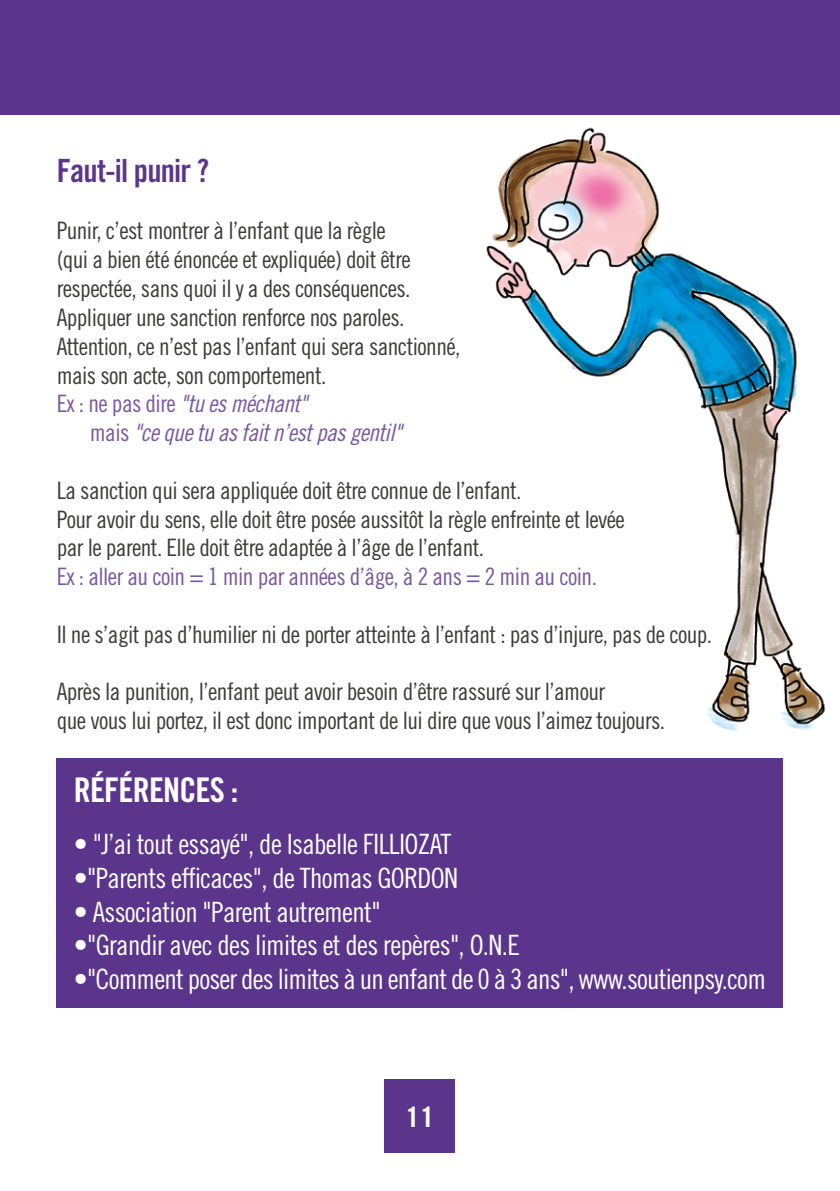
<style>
.page{position:relative;width:840px;height:1191px;background:#fff}
.page>*{position:absolute;margin:0;border:0;box-sizing:border-box;transform-origin:0 0}
.t1{font:34px "Trade Gothic Bold Cond Twenty";letter-spacing:-.025em;color:#fff}
.t2{font:32px "Trade Gothic Bold Cond Twenty";letter-spacing:-.025em;color:#5b358c}
.t3{font:28px "Trade Gothic Cond Eighteen";letter-spacing:-.025em;color:#fff}
.t4{font:700 28px "Trade Gothic";color:#fff}
.t5{font:24px/28.8px "Trade Gothic Cond Eighteen";letter-spacing:-.025em;color:#3c3c3b}
.t6{font:24px "Trade Gothic Cond Eighteen";letter-spacing:-.025em;color:#7858a1}
.t7{font:24px "Trade Gothic Cond Eighteen Obl";letter-spacing:-.025em;color:#7858a1}
.s1{color:#7858a1}
.s2{font-family:"Trade Gothic";font-style:italic;color:#7858a1}
.s3{font-family:"Trade Gothic Cond Eighteen Obl";color:#7858a1}
.s4{font-family:"Trade Gothic Cond Eighteen"}
.s5{font-family:"Trade Gothic Bold Cond Twenty"}
</style>
<div class="page">
<img style="left:486px;top:127px;width:340px;height:604px">
<div style="left:0;top:0;width:839px;height:115px;background:#5b358c"></div>
<div style="left:57px;top:758px;width:725px;height:250px;background:#5b358c"></div>
<div style="left:385px;top:1079px;width:69px;height:73px;background:#5b358c"></div>
<h2 class="t2" style="left:57px;top:151px;width:154px">Faut-il punir ?</h2>
<p class="t5" style="left:57px;top:216px;width:405px">Punir, c’est montrer à l’enfant que la règle<br>(qui a bien été énoncée et expliquée) doit être respectée, sans quoi il y a des conséquences.<br>Appliquer une sanction renforce nos paroles.<br>Attention, ce n’est pas l’enfant qui sera sanctionné, mais son acte, son comportement.<br><span class="s1">Ex : ne pas dire</span> <span class="s2">"</span><span class="s3">tu es méchant"</span></p>
<p class="t7" style="left:90px;top:418px;width:313px"><span class="s4">mais</span> "ce que tu as fait n’est pas gentil"</p>
<p class="t5" style="left:57px;top:475px;width:569px">La sanction qui sera appliquée doit être connue de l’enfant.<br>Pour avoir du sens, elle doit être posée aussitôt la règle enfreinte et levée par le parent. Elle doit être adaptée à l’âge de l’enfant.</p>
<p class="t6" style="left:57px;top:562px;width:541px">Ex : aller au coin = 1 min par années d’âge, à 2 ans = 2 min au coin.</p>
<p class="t5" style="left:57px;top:619px;width:656px">Il ne s’agit pas d’humilier ni de porter atteinte à l’enfant : pas d’injure, pas de coup.</p>
<p class="t5" style="left:57px;top:677px;width:609px">Après la punition, l’enfant peut avoir besoin d’être rassuré sur l’amour<br>que vous lui portez, il est donc important de lui dire que vous l’aimez toujours.</p>
<h1 class="t1" style="left:74px;top:768px;width:166px">RÉFÉRENCES :</h1>
<p class="t3" style="left:74px;top:827px;width:378px"><span class="s5">•</span> "J’ai tout essayé", de Isabelle FILLIOZAT</p>
<p class="t3" style="left:74px;top:861px;width:385px"><span class="s5">•</span>"Parents efficaces", de Thomas GORDON</p>
<p class="t3" style="left:74px;top:895px;width:308px"><span class="s5">•</span> Association "Parent autrement"</p>
<p class="t3" style="left:74px;top:928px;width:447px"><span class="s5">•</span>"Grandir avec des limites et des repères", O.N.E</p>
<p class="t3" style="left:74px;top:962px;width:693px"><span class="s5">•</span>"Comment poser des limites à un enfant de 0 à 3 ans", www.soutienpsy.com</p>
<p class="t4" style="left:404px;top:1099px;width:32px">11</p>
</div>
